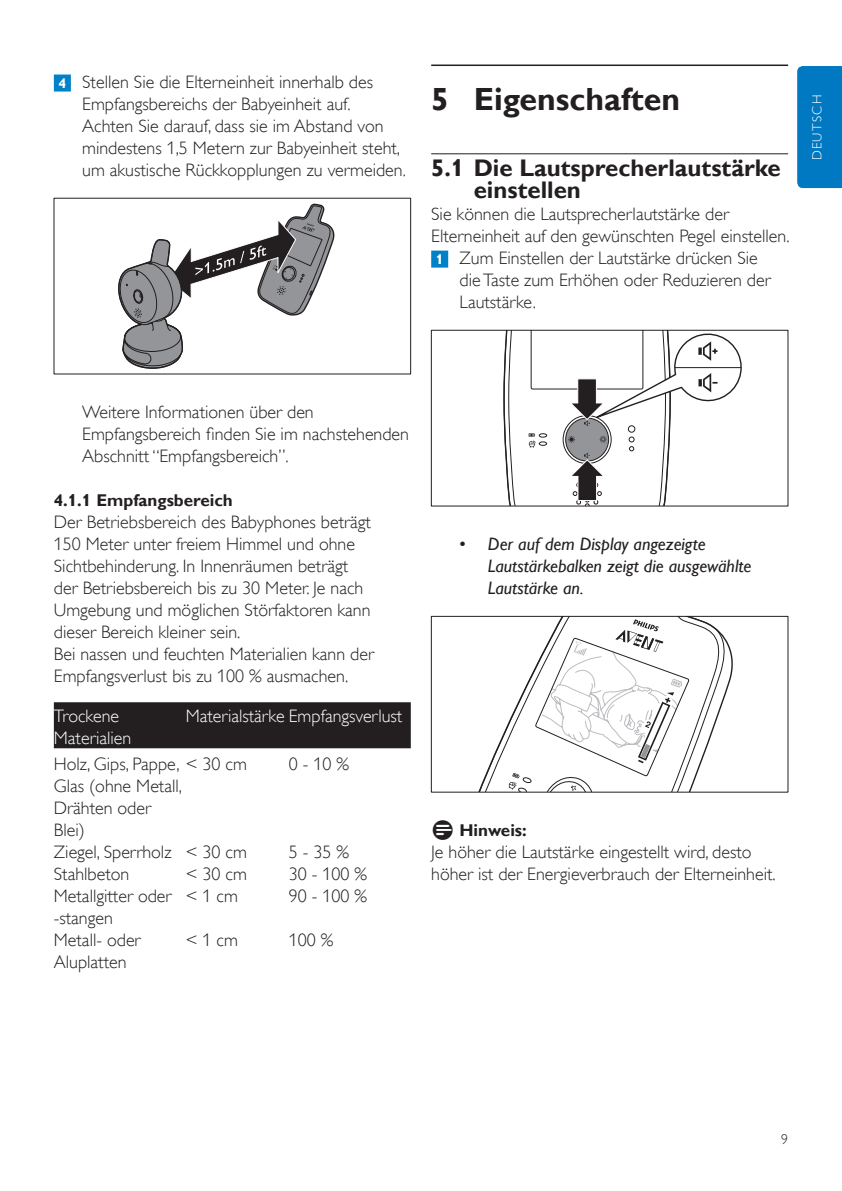
<style>
.page{position:relative;width:842px;height:1191px;background:#fff}
.page>*{position:absolute;margin:0;border:0;box-sizing:border-box;transform-origin:0 0}
.t1{font:700 32px "Gill Sans Alt One WGL";color:#231f20}
.t2{font:700 24px/22px "Gill Sans Alt One WGL";color:#231f20}
.t3{font:18px/22px "Gill Sans Alt One WGL Light";color:#231f20}
.t4{font:italic 18px/22px "Gill Sans Alt One WGL";color:#231f20}
.t5{font:18px/22px "Gill Sans Alt One WGL Light";color:#fff}
.t6{font:700 17px "Gill Sans Alt One WGL";color:#231f20}
.t7{font:14px "Gill Sans Alt One WGL Light";color:#231f20}
.t8{font:13.2px "Gill Sans Alt One WGL Light";letter-spacing:.1em;color:#fff}
.s1{font-family:"Gill Sans Alt One WGL";font-weight:700;font-size:14px;color:#fff}
.s2{font-style:normal}
</style>
<div class="page">
<hr style="left:431px;top:65px;width:357px;height:1px;background:#231f20">
<hr style="left:431px;top:153px;width:357px;height:1px;background:#231f20">
<div style="left:431px;top:250px;width:17px;height:18px;background:#0082c8"></div>
<svg style="left:503px;top:332px;width:239px;height:172px"></svg>
<div style="left:431px;top:330px;width:357px;height:176px;border:1px solid #231f20"></div>
<svg style="left:479px;top:618px;width:254px;height:172px"></svg>
<svg style="left:509px;top:619px;width:180px;height:171px"></svg>
<div style="left:431px;top:616px;width:357px;height:176px;border:1px solid #231f20"></div>
<div style="left:54px;top:74px;width:17px;height:18px;background:#0082c8"></div>
<div style="left:54px;top:702px;width:357px;height:46px;background:#231f20"></div>
<svg style="left:118px;top:203px;width:217px;height:166px"></svg>
<div style="left:797px;top:66px;width:45px;height:122px;background:#0079c2"></div>
<p class="t3" style="left:82px;top:71px;width:325px;text-indent:-24px"><span class="s1">4</span> Stellen Sie die Elterneinheit innerhalb des Empfangsbereichs der Babyeinheit auf.<br>Achten Sie darauf, dass sie im Abstand von mindestens 1,5 Metern zur Babyeinheit steht, um akustische Rückkopplungen zu vermeiden.</p>
<h1 class="t1" style="left:431px;top:77px;width:250px">5 Eigenschaften</h1>
<h2 class="t2" style="left:474px;top:157px;width:308px;text-indent:-43px">5.1 Die Lautsprecherlautstärke einstellen</h2>
<p class="t3" style="left:431px;top:203px;width:360px">Sie können die Lautsprecherlautstärke der<br>Elterneinheit auf den gewünschten Pegel einstellen.<br><span class="s1">1</span> Zum Einstellen der Lautstärke drücken Sie</p>
<p class="t3" style="left:459px;top:269px;width:313px">die Taste zum Erhöhen oder Reduzieren der<br>Lautstärke.</p>
<p class="t8" style="left:808px;top:160px;width:67px;rotate:-90deg">DEUTSCH</p>
<p class="t3" style="left:82px;top:401px;width:328px">Weitere Informationen über den<br>Empfangsbereich finden Sie im nachstehenden<br>Abschnitt “Empfangsbereich”.</p>
<p class="t6" style="left:54px;top:489px;width:181px">4.1.1 Empfangsbereich</p>
<p class="t3" style="left:54px;top:511px;width:322px">Der Betriebsbereich des Babyphones beträgt 150 Meter unter freiem Himmel und ohne Sichtbehinderung. In Innenräumen beträgt der Betriebsbereich bis zu 30 Meter. Je nach Umgebung und möglichen Störfaktoren kann dieser Bereich kleiner sein.<br>Bei nassen und feuchten Materialien kann der Empfangsverlust bis zu 100 % ausmachen.</p>
<p class="t5" style="left:54px;top:705px;width:79px">Trockene<br>Materialien</p>
<p class="t5" style="left:186px;top:705px;width:218px">Materialstärke Empfangsverlust</p>
<p class="t3" style="left:54px;top:753px;width:195px">Holz, Gips, Pappe, &lt; 30 cm<br>Glas (ohne Metall,<br>Drähten oder<br>Blei)</p>
<p class="t3" style="left:289px;top:753px;width:62px">0 - 10 %</p>
<p class="t3" style="left:54px;top:841px;width:195px">Ziegel, Sperrholz &lt; 30 cm</p>
<p class="t3" style="left:289px;top:841px;width:62px">5 - 35 %</p>
<p class="t3" style="left:54px;top:863px;width:77px">Stahlbeton</p>
<p class="t3" style="left:186px;top:863px;width:63px">&lt; 30 cm</p>
<p class="t3" style="left:289px;top:863px;width:80px">30 - 100 %</p>
<p class="t3" style="left:54px;top:885px;width:119px">Metallgitter oder -stangen</p>
<p class="t3" style="left:186px;top:885px;width:54px">&lt;1cm</p>
<p class="t3" style="left:289px;top:885px;width:80px">90 - 100 %</p>
<p class="t3" style="left:54px;top:929px;width:88px">Metall- oder<br>Aluplatten</p>
<p class="t3" style="left:186px;top:929px;width:54px">&lt;1cm</p>
<p class="t3" style="left:289px;top:929px;width:46px">100 %</p>
<p class="t4" style="left:488px;top:533px;width:265px;text-indent:-28px"><span class="s2">•</span> Der auf dem Display angezeigte<br>Lautstärkebalken zeigt die ausgewählte<br>Lautstärke an.</p>
<p class="t6" style="left:459px;top:819px;width:69px">Hinweis:</p>
<p class="t3" style="left:431px;top:841px;width:346px">Je höher die Lautstärke eingestellt wird, desto höher ist der Energieverbrauch der Elterneinheit.</p>
<p class="t7" style="left:781px;top:1130px;width:8px">9</p>
</div>
